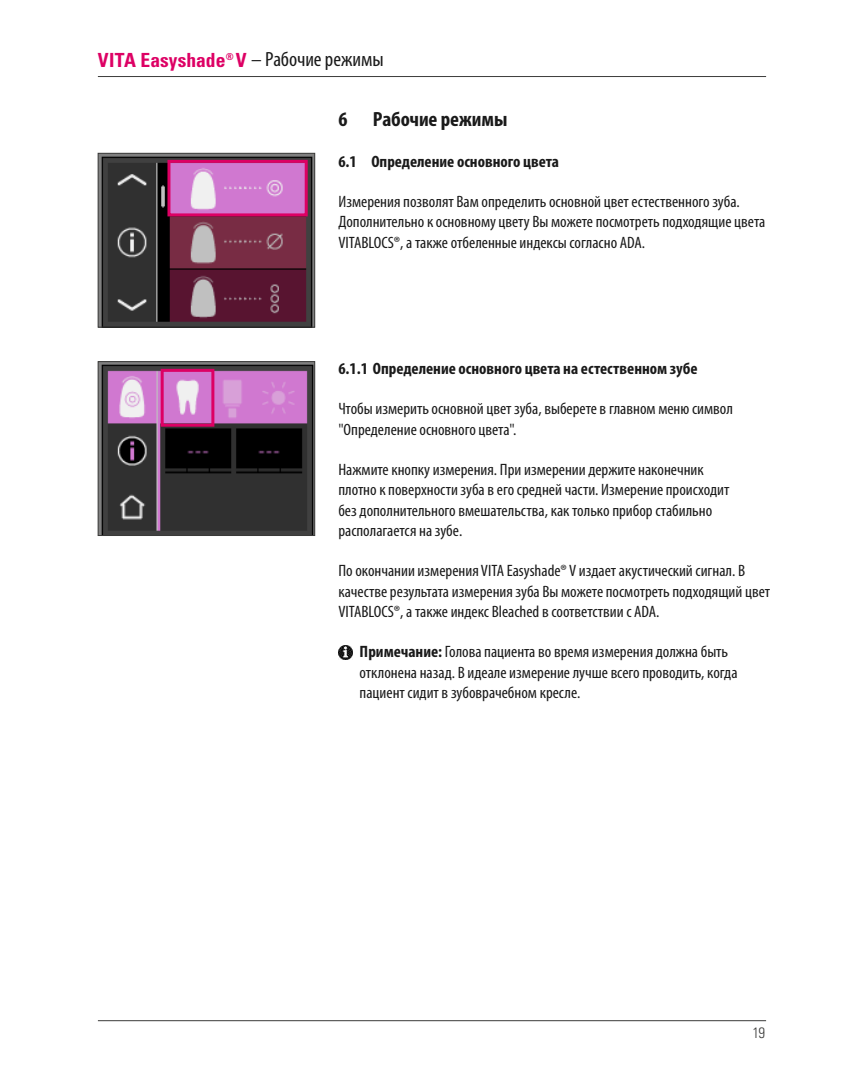
<style>
.page{position:relative;width:864px;height:1080px;background:#fff}
.page>*{position:absolute;margin:0;border:0;box-sizing:border-box;transform-origin:0 0}
.t1{font:700 condensed 20.7px "Myriad Pro";letter-spacing:-.005em;color:#1a1a1a}
.t2{font:700 condensed 19.5px "Univers LT";color:#dd0064}
.t3{font:condensed 16.5px/20.2px "Myriad Pro";color:#1a1a1a}
.t4{font:700 condensed 16.5px "Myriad Pro";color:#1a1a1a}
.t5{font:300 condensed 15px "Univers LT";color:#3b3b3a}
.s1{font-family:"Myriad Pro";font-weight:400;font-size:20.7px;color:#1a1a1a}
.s2{font-weight:700}
</style>
<div class="page">
<hr style="left:98px;top:76px;width:667px;height:1px;background:#3b3b3a">
<hr style="left:98px;top:1020px;width:667px;height:1px;background:#3b3b3a">
<img style="left:100px;top:363px;width:213px;height:171px">
<div style="left:98px;top:361px;width:217px;height:175px;border:1px solid #3b3b3a"></div>
<div style="left:161px;top:369px;width:53px;height:58px;border:3px solid #dd0064"></div>
<img style="left:100px;top:155px;width:213px;height:170px">
<div style="left:98px;top:153px;width:217px;height:174px;border:1px solid #3b3b3a"></div>
<div style="left:167px;top:160px;width:140px;height:56px;border:3px solid #dd0064"></div>
<img style="left:339px;top:645px;width:14px;height:14px">
<p class="t2" style="left:98px;top:48px;width:287px">VITA Easyshade<sup>®</sup> V <span class="s1">– Рабочие режимы</span></p>
<p class="t1" style="left:338px;top:106px;width:170px">6 Рабочие режимы</p>
<p class="t4" style="left:338px;top:151px;width:222px">6.1 Определение основного цвета</p>
<p class="t3" style="left:338px;top:191px;width:428px">Измерения позволят Вам определить основной цвет естественного зуба.<br>Дополнительно к основному цвету Вы можете посмотреть подходящие цвета<br>VITABLOCS®, а также отбеленные индексы согласно ADA.</p>
<p class="t4" style="left:338px;top:358px;width:360px">6.1.1 Определение основного цвета на естественном зубе</p>
<p class="t3" style="left:338px;top:399px;width:396px">Чтобы измерить основной цвет зуба, выберете в главном меню символ "Определение основного цвета".</p>
<p class="t3" style="left:338px;top:459px;width:392px">Нажмите кнопку измерения. При измерении держите наконечник плотно к поверхности зуба в его средней части. Измерение происходит без дополнительного вмешательства, как только прибор стабильно располагается на зубе.</p>
<p class="t3" style="left:338px;top:561px;width:433px">По окончании измерения VITA Easyshade® V издает акустический сигнал. В качестве результата измерения зуба Вы можете посмотреть подходящий цвет<br>VITABLOCS®, а также индекс Bleached в соответствии с ADA.</p>
<p class="t3" style="left:359px;top:642px;width:379px"><span class="s2">Примечание:</span> Голова пациента во время измерения должна быть отклонена назад. В идеале измерение лучше всего проводить, когда пациент сидит в зубоврачебном кресле.</p>
<p class="t5" style="left:752px;top:1024px;width:14px">19</p>
</div>
